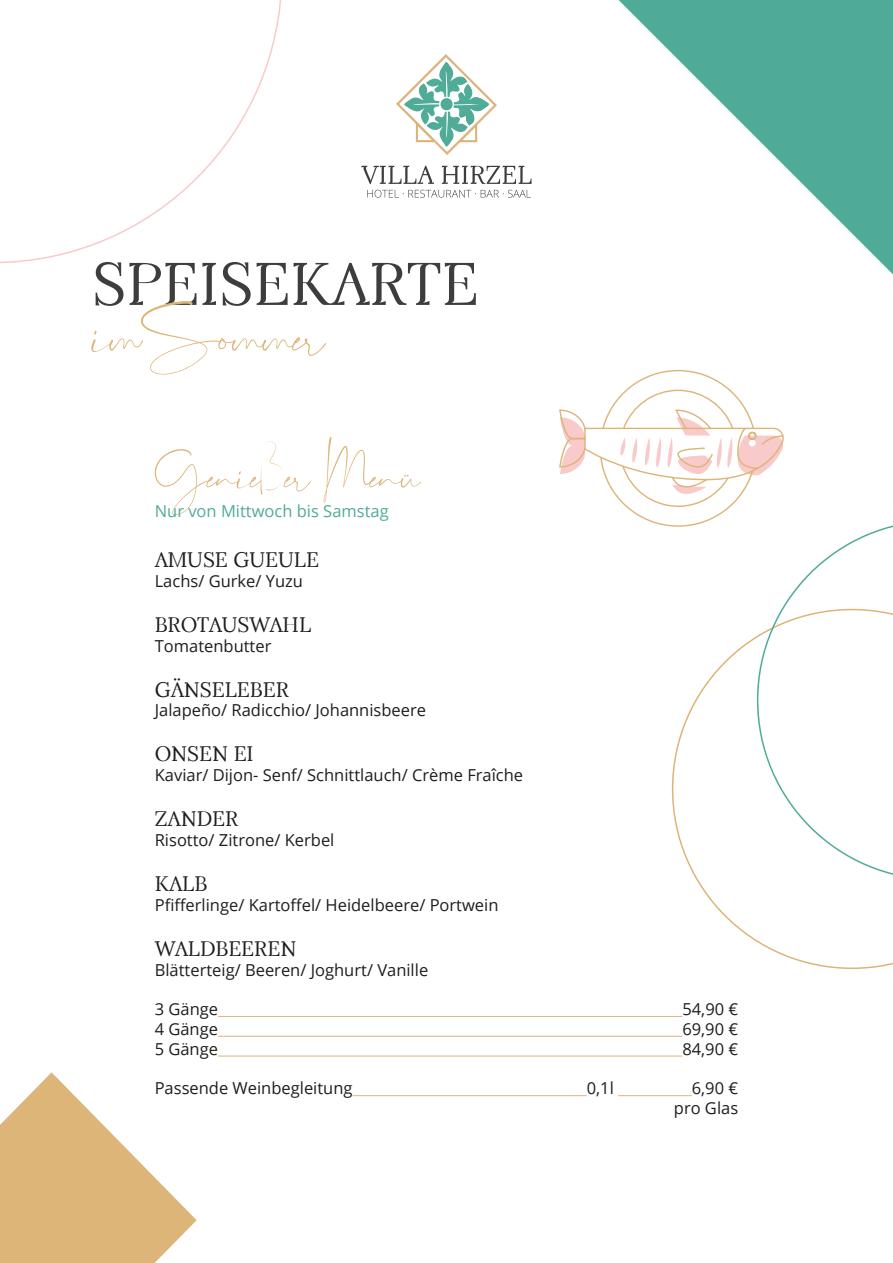
<style>
.page{position:relative;width:893px;height:1263px;background:#fff}
.page>*{position:absolute;margin:0;border:0;box-sizing:border-box;transform-origin:0 0}
.t1{font:75px "Consuela Script";color:#ddb579}
.t2{font:60px "Consuela Script";letter-spacing:-.015em;color:#ddb579}
.t3{font:60px "Leiko";color:#3d3d3c}
.t4{font:21px "Leiko";color:#1d1d1b}
.t5{font:16.5px/19.8px "Open Sans";color:#1d1d1b;text-align:right}
.t6{font:16.5px "Open Sans";color:#4fab97}
</style>
<div class="page">
<svg style="left:0;top:0;width:281px;height:263px"></svg>
<svg style="left:672px;top:636px;width:221px;height:333px"></svg>
<svg style="left:757px;top:525px;width:136px;height:355px"></svg>
<svg style="left:619px;top:0;width:274px;height:274px"></svg>
<svg style="left:0;top:1072px;width:197px;height:191px"></svg>
<svg style="left:367px;top:190px;width:164px;height:8px"></svg>
<svg style="left:396px;top:54px;width:101px;height:101px"></svg>
<svg style="left:361px;top:166px;width:73px;height:18px"></svg>
<svg style="left:442px;top:166px;width:89px;height:18px"></svg>
<hr style="left:218px;top:1016px;width:464px;height:1px;background:#ddb579">
<hr style="left:218px;top:1036px;width:464px;height:1px;background:#ddb579">
<hr style="left:218px;top:1056px;width:464px;height:1px;background:#ddb579">
<hr style="left:353px;top:1095px;width:234px;height:1px;background:#ddb579">
<hr style="left:618px;top:1095px;width:74px;height:1px;background:#ddb579">
<svg style="left:559px;top:369px;width:226px;height:158px"></svg>
<h2 class="t3" style="left:92px;top:248px;width:388px">SPEISEKARTE</h2>
<h1 class="t1" style="left:92px;top:286px;width:234px">imSommer</h1>
<h2 class="t2" style="left:155px;top:435px;width:267px">Genießer Menü</h2>
<p class="t6" style="left:155px;top:499px;width:235px">Nur von Mittwoch bis Samstag</p>
<p class="t4" style="left:155px;top:547px;width:166px">AMUSE GUEULE</p>
<p class="t5" style="left:155px;top:570px;width:150px">Lachs/ Gurke/ Yuzu</p>
<p class="t4" style="left:155px;top:612px;width:158px">BROTAUSWAHL</p>
<p class="t5" style="left:155px;top:635px;width:118px">Tomatenbutter</p>
<p class="t4" style="left:155px;top:677px;width:136px">GÄ NSELEBER</p>
<p class="t5" style="left:155px;top:700px;width:273px">Jalapeño/ Radicchio/ Johannisbeere</p>
<p class="t4" style="left:155px;top:741px;width:100px">ONSEN EI</p>
<p class="t5" style="left:155px;top:765px;width:370px">Kaviar/ Dijon- Senf/ Schnittlauch/ Crème Fraîche</p>
<p class="t4" style="left:155px;top:806px;width:85px">ZANDER</p>
<p class="t5" style="left:155px;top:830px;width:181px">Risotto/ Zitrone/ Kerbel</p>
<p class="t4" style="left:155px;top:871px;width:54px">KALB</p>
<p class="t5" style="left:155px;top:894px;width:345px">Pfifferlinge/ Kartoffel/ Heidelbeere/ Portwein</p>
<p class="t4" style="left:155px;top:936px;width:143px">WALDBEEREN</p>
<p class="t5" style="left:155px;top:959px;width:275px">Blätterteig/ Beeren/ Joghurt/ Vanille</p>
<p class="t5" style="left:155px;top:999px;width:65px">3 Gänge</p>
<p class="t5" style="left:682px;top:999px;width:57px">54,90 €</p>
<p class="t5" style="left:155px;top:1019px;width:65px">4 Gänge</p>
<p class="t5" style="left:682px;top:1019px;width:57px">69,90 €</p>
<p class="t5" style="left:155px;top:1038px;width:65px">5 Gänge</p>
<p class="t5" style="left:682px;top:1038px;width:57px">84,90 €</p>
<p class="t5" style="left:155px;top:1078px;width:199px">Passende Weinbegleitung</p>
<p class="t5" style="left:587px;top:1078px;width:29px">0,1l</p>
<p class="t5" style="left:674px;top:1078px;width:66px">6,90 € pro Glas</p>
</div>
